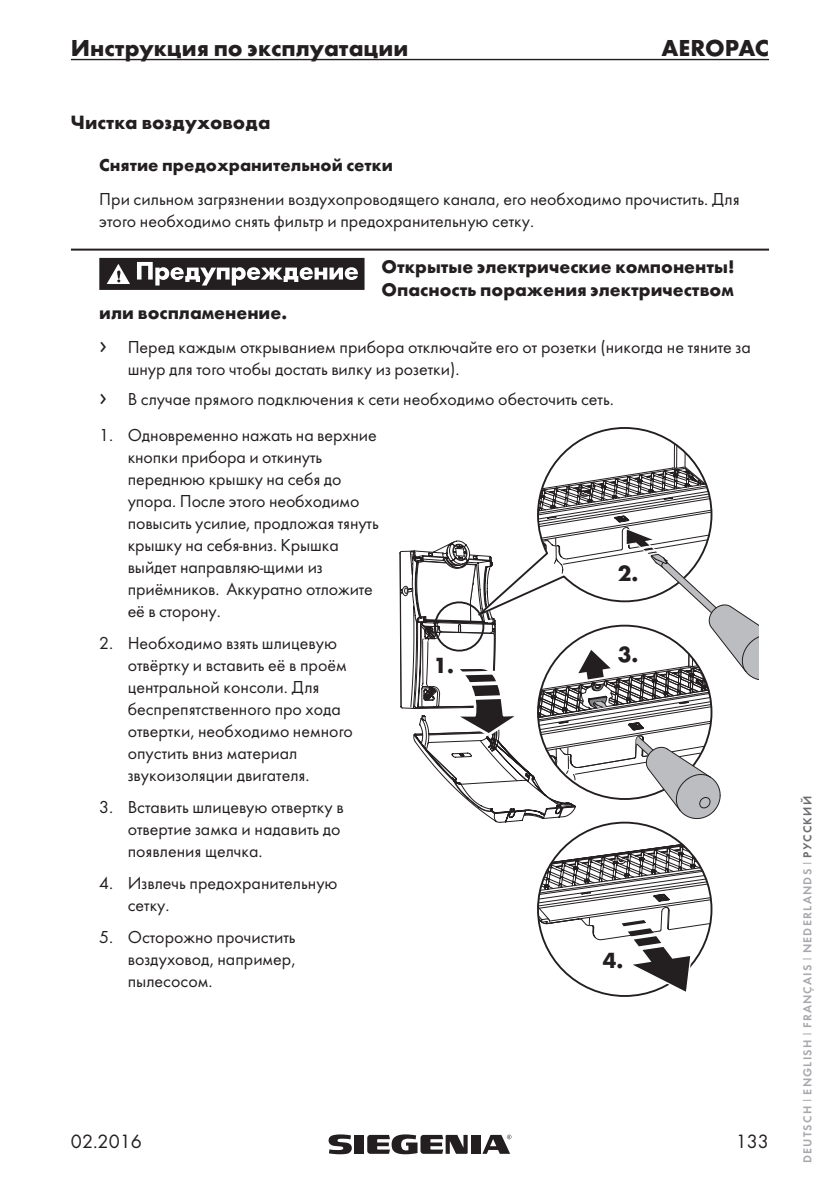
<style>
.page{position:relative;width:840px;height:1191px;background:#fff}
.page>*{position:absolute;margin:0;border:0;box-sizing:border-box;transform-origin:0 0}
.t1{font:700 24px "Futura";color:#231f20}
.t2{font:700 22.8px "Futura";color:#231f20}
.t3{font:700 20px "Futura";color:#231f20}
.t4{font:20px "Futura Boo";color:#231f20}
.t5{font:700 19px/23px "Futura";color:#231f20}
.t6{font:18px/22px "Futura Boo";color:#231f20}
.t7{font:700 18px "Futura";color:#231f20}
.t8{font:12px "Futura Dem";letter-spacing:.1em;color:#a8a9ad}
.s1{font-size:28px}
.s2{color:#6c6d70}
</style>
<div class="page">
<hr style="left:71px;top:59px;width:697px;height:1px;background:#231f20">
<svg style="left:351px;top:1134px;width:159px;height:20px"></svg>
<div style="left:354px;top:1134px;width:10px;height:19px;background:#231f20"></div>
<svg style="left:328px;top:1134px;width:23px;height:20px"></svg>
<div style="left:470px;top:1134px;width:10px;height:19px;background:#231f20"></div>
<svg style="left:367px;top:1134px;width:100px;height:20px"></svg>
<svg style="left:482px;top:1134px;width:29px;height:19px"></svg>
<hr style="left:71px;top:249px;width:697px;height:2px;background:#231f20">
<div style="left:100px;top:259px;width:263px;height:30px;background:#231f20"></div>
<div style="left:99px;top:258px;width:265px;height:32px;border:1px solid #231f20"></div>
<svg style="left:102px;top:258px;width:256px;height:28px"></svg>
<svg style="left:574px;top:427px;width:101px;height:16px"></svg>
<svg style="left:537px;top:844px;width:174px;height:150px"></svg>
<svg style="left:399px;top:443px;width:358px;height:381px"></svg>
<h1 class="t1" style="left:71px;top:33px;width:338px">Инструкция по эксплуатации</h1>
<h1 class="t1" style="left:661px;top:33px;width:109px">AEROPAC</h1>
<p class="t3" style="left:71px;top:110px;width:201px">Чистка воздуховода</p>
<p class="t7" style="left:99px;top:154px;width:295px">Снятие предохранительной сетки</p>
<p class="t6" style="left:99px;top:188px;width:641px">При сильном загрязнении воздухопроводящего канала, его необходимо прочистить. Для этого необходимо снять фильтр и предохранительную сетку.</p>
<p class="t5" style="left:381px;top:255px;width:354px">Открытые электрические компоненты!<br>Опасность поражения электричеством</p>
<p class="t5" style="left:99px;top:301px;width:189px">или воспламенение.</p>
<p class="t6" style="left:128px;top:336px;width:624px;text-indent:-28px"><span class="s1">›</span> Перед каждым открыванием прибора отключайте его от розетки (никогда не тяните за шнур для того чтобы достать вилку из розетки).</p>
<p class="t6" style="left:99px;top:388px;width:515px"><span class="s1">›</span> В случае прямого подключения к сети необходимо обесточить сеть.</p>
<p class="t6" style="left:128px;top:423px;width:252px;text-indent:-28px">1. Одновременно нажать на верхние кнопки прибора и откинуть переднюю крышку на себя до упора. После этого необходимо повысить усилие, продложая тянуть крышку на себя-вниз. Крышка выйдет направляю-щими из приёмников. Аккуратно отложите её в сторону.</p>
<p class="t6" style="left:128px;top:631px;width:227px;text-indent:-28px">2. Необходимо взять шлицевую отвёртку и вставить её в проём центральной консоли. Для беспрепятственного про хода отвертки, необходимо немного опустить вниз материал звукоизоляции двигателя.</p>
<p class="t6" style="left:128px;top:795px;width:217px;text-indent:-28px">3. Вставить шлицевую отвертку в отвертие замка и надавить до появления щелчка.</p>
<p class="t6" style="left:128px;top:871px;width:211px;text-indent:-28px">4. Извлечь предохранительную сетку.</p>
<p class="t6" style="left:128px;top:925px;width:169px;text-align:justify;text-indent:-28px">5. Осторожно прочистить воздуховод, например, пылесосом.</p>
<p class="t2" style="left:617px;top:559px;width:22px">2.</p>
<p class="t2" style="left:617px;top:640px;width:22px">3.</p>
<p class="t2" style="left:433px;top:651px;width:22px">1.</p>
<p class="t2" style="left:602px;top:946px;width:22px">4.</p>
<p class="t4" style="left:71px;top:1129px;width:72px">02.2016</p>
<p class="t4" style="left:735px;top:1129px;width:35px">133</p>
<p class="t8" style="left:798px;top:1162px;width:368px;rotate:-90deg">deutsch english français Nederlands <span class="s2">русский</span></p>
</div>
